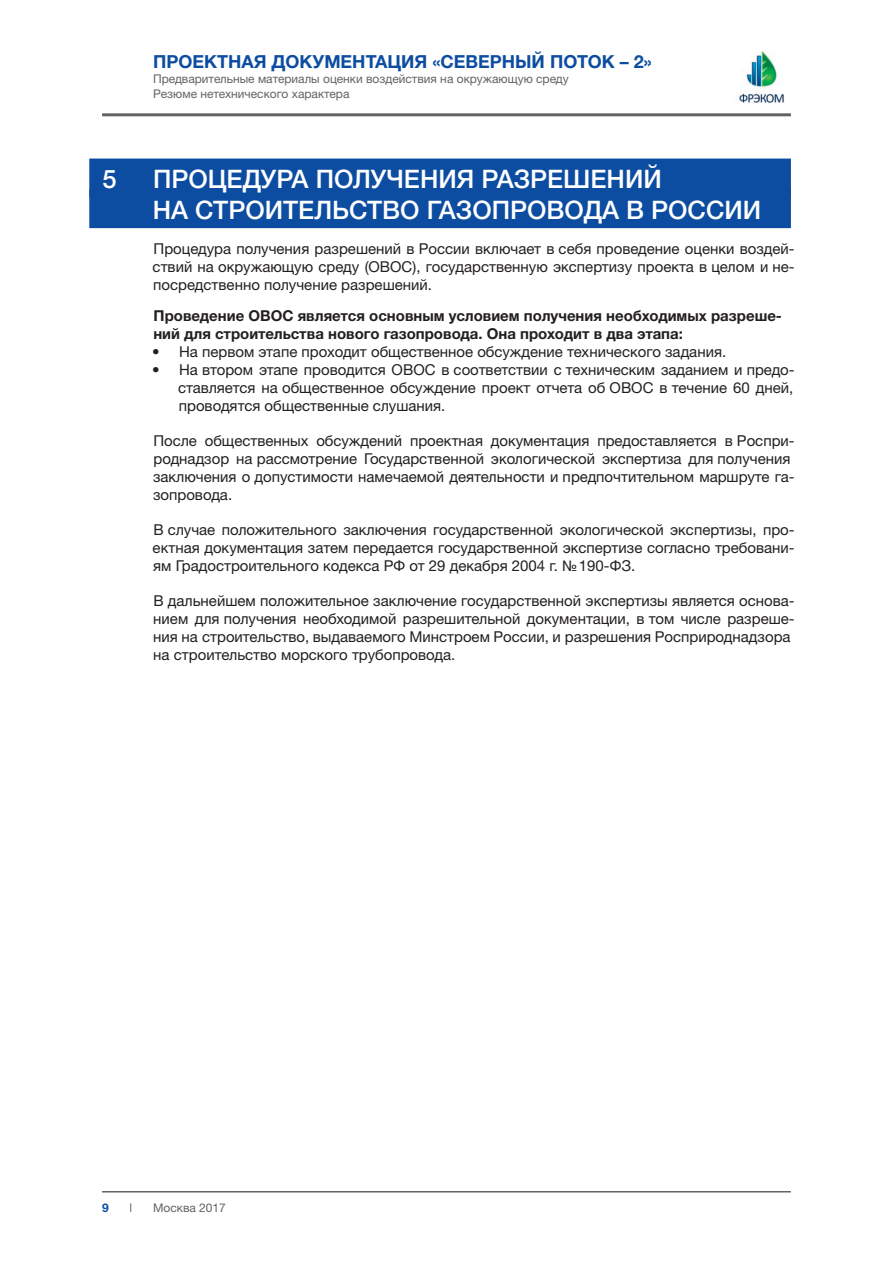
<style>
.page{position:relative;width:893px;height:1263px;background:#fff}
.page>*{position:absolute;margin:0;border:0;box-sizing:border-box;transform-origin:0 0}
.t1{font:500 25.5px/30.6px "Helvetica Neue LTCYR";color:#fff}
.t2{font:700 18px "Helvetica Neue LTCYR";color:#0d4da1}
.t3{font:15px/18px "Helvetica Neue LTCYR";color:#231f20;text-align:justify}
.t4{font:700 15px/18px "Helvetica Neue LTCYR";color:#231f20}
.t5{font:12px/14.4px "Helvetica Neue LTCYR";color:#636366}
.t6{font:700 12px "Helvetica Neue LTCYR";color:#0d4da1}
</style>
<div class="page">
<img style="left:737px;top:51px;width:48px;height:51px">
<div style="left:89px;top:159px;width:702px;height:39px;background:#0d4da1"></div>
<div style="left:89px;top:189px;width:702px;height:39px;background:#0d4da1"></div>
<hr style="left:102px;top:113px;width:689px;height:3px;background:#636366">
<hr style="left:102px;top:1191px;width:689px;height:1px;background:#636366">
<p class="t2" style="left:153px;top:51px;width:500px">ПРОЕКТНАЯ ДОКУМЕНТАЦИЯ «СЕВЕРНЫЙ ПОТОК – 2»</p>
<p class="t5" style="left:153px;top:72px;width:417px">Предварительные материалы оценки воздействия на окружающую среду<br>Резюме нетехнического характера</p>
<h1 class="t1" style="left:102px;top:164px;width:16px">5</h1>
<h1 class="t1" style="left:153px;top:164px;width:610px">ПРОЦЕДУРА ПОЛУЧЕНИЯ РАЗРЕШЕНИЙ<br>НА СТРОИТЕЛЬСТВО ГАЗОПРОВОДА В РОССИИ</h1>
<p class="t3" style="left:153px;top:239px;width:644px">Процедура получения разрешений в России включает в себя проведение оценки воздей&shy;ствий на окружающую среду (ОВОС), государственную экспертизу проекта в целом и не&shy;посредственно получение разрешений.</p>
<p class="t4" style="left:153px;top:306px;width:630px">Проведение ОВОС является основным условием получения необходимых разреше&shy;ний для строительства нового газопровода. Она проходит в два этапа:</p>
<p class="t3" style="left:152px;top:342px;width:576px">• На первом этапе проходит общественное обсуждение технического задания.</p>
<p class="t3" style="left:178px;top:360px;width:618px;text-indent:-26px">• На втором этапе проводится ОВОС в соответствии с техническим заданием и предо&shy;ставляется на общественное обсуждение проект отчета об ОВОС в течение 60 дней, проводятся общественные слушания.</p>
<p class="t3" style="left:153px;top:431px;width:643px;text-align:left">После общественных обсуждений проектная документация предоставляется в Роспри&shy;роднадзор на рассмотрение Государственной экологической экспертиза для получения заключения о допустимости намечаемой деятельности и предпочтительном маршруте га&shy;зопровода.</p>
<p class="t3" style="left:153px;top:520px;width:644px">В случае положительного заключения государственной экологической экспертизы, про&shy;ектная документация затем передается государственной экспертизе согласно требовани&shy;ям Градостроительного кодекса РФ от 29 декабря 2004 г. №190‑ФЗ.</p>
<p class="t3" style="left:153px;top:591px;width:643px;text-align:left">В дальнейшем положительное заключение государственной экспертизы является основа&shy;нием для получения необходимой разрешительной документации, в том числе разреше&shy;ния на строительство, выдаваемого Минстроем России, и разрешения Росприроднадзора на строительство морского трубопровода.</p>
<p class="t6" style="left:102px;top:1200px;width:8px">9</p>
<p class="t5" style="left:153px;top:1200px;width:74px">Москва 2017</p>
</div>
